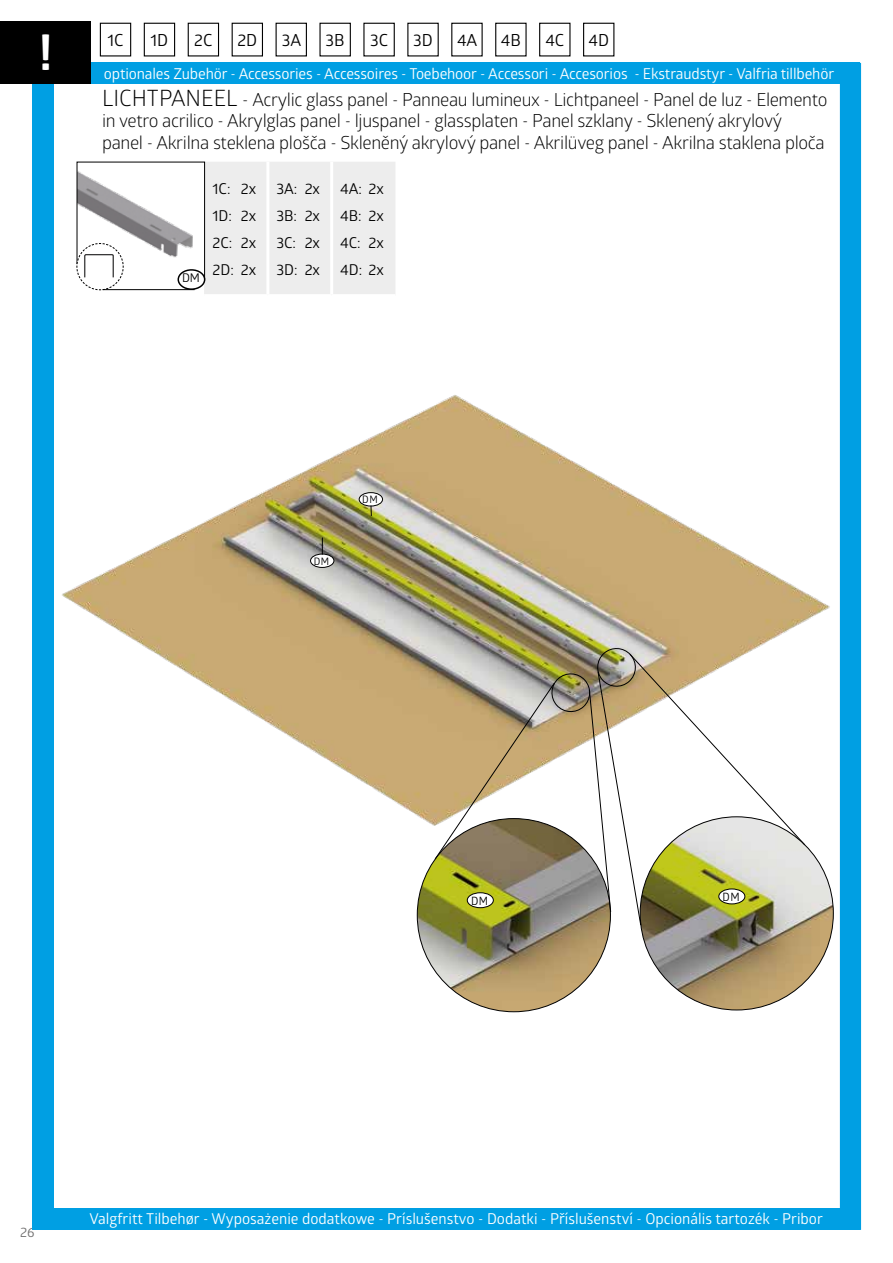
<style>
.page{position:relative;width:893px;height:1263px;background:#fff}
.page>*{position:absolute;margin:0;border:0;box-sizing:border-box;transform-origin:0 0}
.t1{font:700 49.5px "Glober";color:#fff}
.t2{font:18px/21.6px "Glober";letter-spacing:-.02em;color:#000}
.t3{font:16.65px "Glober";color:#000}
.t4{font:15px "Glober";letter-spacing:-.01em;color:#fff}
.t5{font:15px/27px "Glober";color:#000;text-align:justify}
.t6{font:13.5px "Glober";color:#706f6f}
.t7{font:12px "Glober";color:#000}
.t8{font:11.4px "Glober";color:#000}
.t9{font:10.35px "Glober";color:#000}
.s1{font-size:22.5px}
</style>
<div class="page">
<div style="left:32px;top:77px;width:22px;height:1153px;background:#009fe3"></div>
<div style="left:53px;top:63px;width:807px;height:21px;background:#009fe3"></div>
<div style="left:840px;top:63px;width:21px;height:1167px;background:#009fe3"></div>
<div style="left:50px;top:1209px;width:809px;height:21px;background:#009fe3"></div>
<div style="left:0;top:22px;width:91px;height:62px;background:#000"></div>
<div style="left:100px;top:23px;width:31px;height:33px;border:1px solid #000"></div>
<div style="left:144px;top:23px;width:31px;height:33px;border:1px solid #000"></div>
<div style="left:188px;top:23px;width:31px;height:33px;border:1px solid #000"></div>
<div style="left:232px;top:23px;width:31px;height:33px;border:1px solid #000"></div>
<div style="left:276px;top:23px;width:31px;height:33px;border:1px solid #000"></div>
<div style="left:319px;top:23px;width:32px;height:33px;border:1px solid #000"></div>
<div style="left:363px;top:23px;width:32px;height:33px;border:1px solid #000"></div>
<div style="left:495px;top:23px;width:32px;height:33px;border:1px solid #000"></div>
<div style="left:539px;top:23px;width:31px;height:33px;border:1px solid #000"></div>
<div style="left:583px;top:23px;width:31px;height:33px;border:1px solid #000"></div>
<img style="left:62px;top:395px;width:770px;height:496px">
<img style="left:417px;top:818px;width:193px;height:194px;border-radius:97px">
<img style="left:640px;top:817px;width:193px;height:193px;border-radius:97px">
<div style="left:311px;top:554px;width:23px;height:13px;background:#fff;border-radius:50%"></div>
<div style="left:310px;top:554px;width:24px;height:14px;border:1px solid #000;border-radius:50%"></div>
<div style="left:359px;top:493px;width:24px;height:13px;background:#fff;border-radius:50%"></div>
<div style="left:359px;top:492px;width:24px;height:14px;border:1px solid #000;border-radius:50%"></div>
<svg style="left:322px;top:537px;width:1px;height:18px"></svg>
<img style="left:435px;top:646px;width:370px;height:279px">
<svg style="left:76px;top:161px;width:319px;height:133px"></svg>
<hr style="left:103px;top:289px;width:92px;height:1px;background:#000">
<h1 class="t1" style="left:39px;top:17px;width:15px">!</h1>
<p class="t3" style="left:108px;top:28px;width:18px">1C</p>
<p class="t3" style="left:151px;top:28px;width:19px">1D</p>
<p class="t3" style="left:194px;top:28px;width:20px">2C</p>
<p class="t3" style="left:237px;top:28px;width:21px">2D</p>
<p class="t3" style="left:282px;top:28px;width:21px">3A</p>
<p class="t3" style="left:326px;top:28px;width:21px">3B</p>
<p class="t3" style="left:370px;top:28px;width:19px">3C</p>
<p class="t3" style="left:413px;top:28px;width:21px">3D</p>
<p class="t3" style="left:457px;top:28px;width:22px">4A</p>
<p class="t3" style="left:501px;top:28px;width:22px">4B</p>
<p class="t3" style="left:545px;top:28px;width:20px">4C</p>
<p class="t3" style="left:588px;top:28px;width:22px">4D</p>
<p class="t4" style="left:104px;top:63px;width:732px">optionales Zubehör - Accessories - Accessoires - Toebehoor - Accessori - Accesorios - Ekstraudstyr - Valfria tillbehör</p>
<p class="t2" style="left:102px;top:88px;width:727px"><span class="s1">LICHTPANEEL</span> - Acrylic glass panel - Panneau lumineux - Lichtpaneel - Panel de luz - Elemento in vetro acrilico - Akrylglas panel - ljuspanel - glassplaten - Panel szklany - Sklenený akrylový panel - Akrilna steklena plošča - Skleněný akrylový panel - Akrilüveg panel - Akrilna staklena ploča</p>
<p class="t7" style="left:182px;top:270px;width:19px">DM</p>
<p class="t5" style="left:213px;top:174px;width:45px">1C: 2x 1D: 2x 2C: 2x 2D: 2x</p>
<p class="t5" style="left:276px;top:174px;width:45px">3A: 2x 3B: 2x 3C: 2x 3D: 2x</p>
<p class="t5" style="left:340px;top:174px;width:45px">4A: 2x 4B: 2x 4C: 2x 4D: 2x</p>
<p class="t9" style="left:314px;top:554px;width:17px">DM</p>
<p class="t9" style="left:362px;top:492px;width:17px">DM</p>
<p class="t8" style="left:471px;top:892px;width:19px">DM</p>
<p class="t8" style="left:723px;top:889px;width:19px">DM</p>
<p class="t6" style="left:20px;top:1223px;width:16px">26</p>
<p class="t4" style="left:89px;top:1208px;width:735px">Valgfritt Tilbehør - Wyposażenie dodatkowe - Príslušenstvo - Dodatki - Příslušenství - Opcionális tartozék - Pribor</p>
</div>
